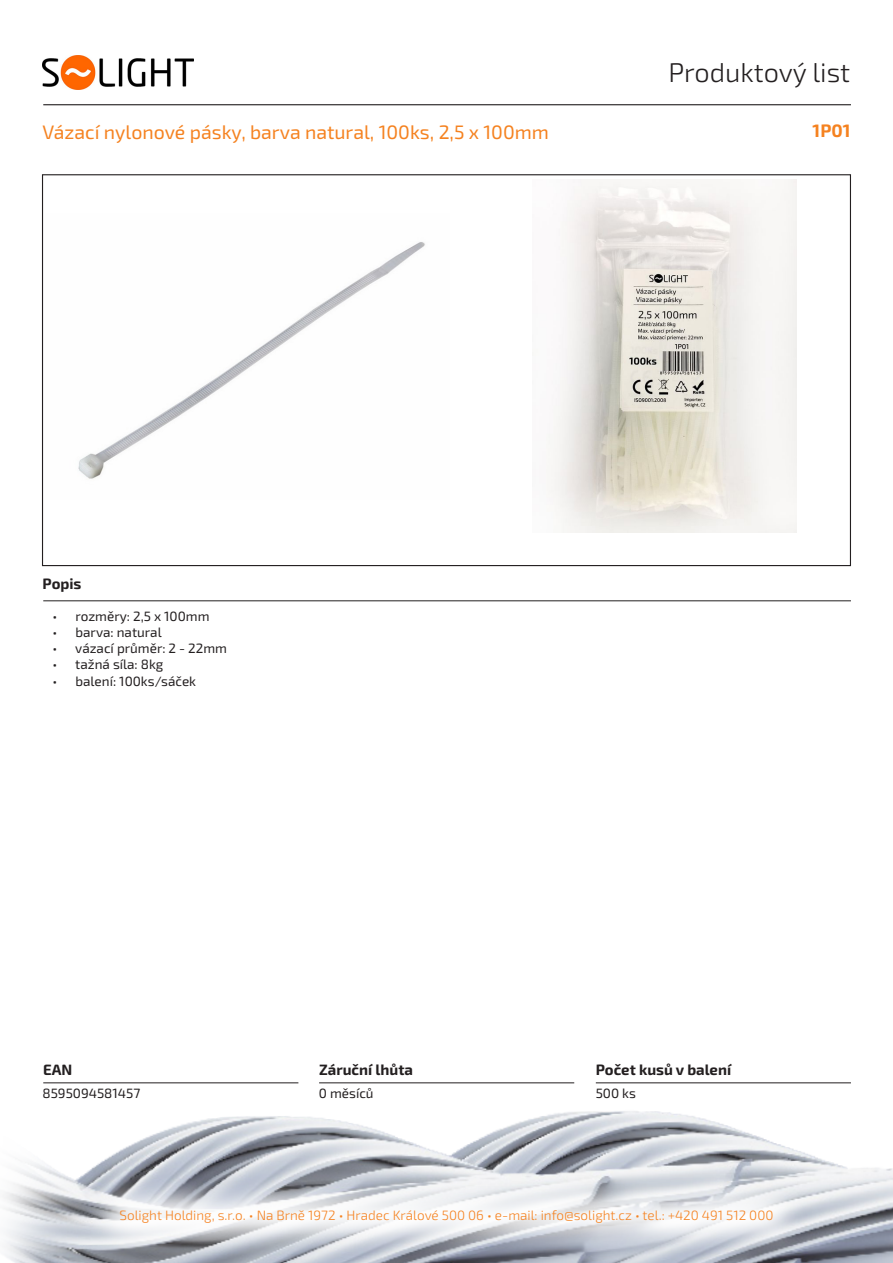
<style>
.page{position:relative;width:893px;height:1263px;background:#fff}
.page>*{position:absolute;margin:0;border:0;box-sizing:border-box;transform-origin:0 0}
.t1{font:300 27px "Exo 2.0";color:#231f20}
.t2{font:19.5px "Exo 2.0";color:#f58220}
.Kód_produktu{font:700 18px "Exo 2.0";color:#f58220}
.t3{font:700 15px "Exo 2.0";color:#231f20}
.t4{font:13.5px "Exo 2.0";color:#231f20}
.t5{font:300 13.5px "Exo 2.0";color:#f58220}
</style>
<div class="page">
<img style="left:3px;top:1082px;width:890px;height:181px">
<hr style="left:43px;top:104px;width:808px;height:1px;background:#231f20">
<hr style="left:43px;top:600px;width:808px;height:1px;background:#231f20">
<hr style="left:596px;top:1082px;width:255px;height:1px;background:#231f20">
<hr style="left:319px;top:1082px;width:255px;height:1px;background:#231f20">
<hr style="left:43px;top:1082px;width:255px;height:1px;background:#231f20">
<svg style="left:85px;top:1174px;width:723px;height:84px"></svg>
<img style="left:43px;top:55px;width:150px;height:34px">
<img style="left:78px;top:242px;width:347px;height:237px">
<img style="left:549px;top:180px;width:248px;height:353px">
<h1 class="t1" style="left:668px;top:57px;width:183px">Produktový list</h1>
<p class="t2" style="left:43px;top:120px;width:508px">Vázací nylonové pásky, barva natural, 100ks, 2,5 x 100mm</p>
<p class="Kód_produktu" style="left:813px;top:120px;width:39px">1P01</p>
<p class="t3" style="left:43px;top:575px;width:40px">Popis</p>
<p class="t4" style="left:53px;top:608px;width:158px">• rozměry: 2,5 x 100mm</p>
<p class="t4" style="left:53px;top:624px;width:111px">• barva: natural</p>
<p class="t4" style="left:53px;top:640px;width:176px">• vázací průměr: 2 - 22mm</p>
<p class="t4" style="left:53px;top:657px;width:112px">• tažná síla: 8kg</p>
<p class="t4" style="left:53px;top:673px;width:145px">• balení: 100ks/sáček</p>
<p class="t3" style="left:43px;top:1060px;width:31px">EAN</p>
<p class="t3" style="left:319px;top:1060px;width:95px">Záruční lhůta</p>
<p class="t3" style="left:596px;top:1060px;width:137px">Počet kusů v balení</p>
<p class="t4" style="left:43px;top:1085px;width:99px">8595094581457</p>
<p class="t4" style="left:319px;top:1085px;width:56px">0 měsíců</p>
<p class="t4" style="left:596px;top:1085px;width:42px">500 ks</p>
<p class="t5" style="left:120px;top:1208px;width:655px">Solight Holding, s.r.o. • Na Brně 1972 • Hradec Králové 500 06 • e-mail: info@solight.cz • tel.: +420 491 512 000</p>
</div>
